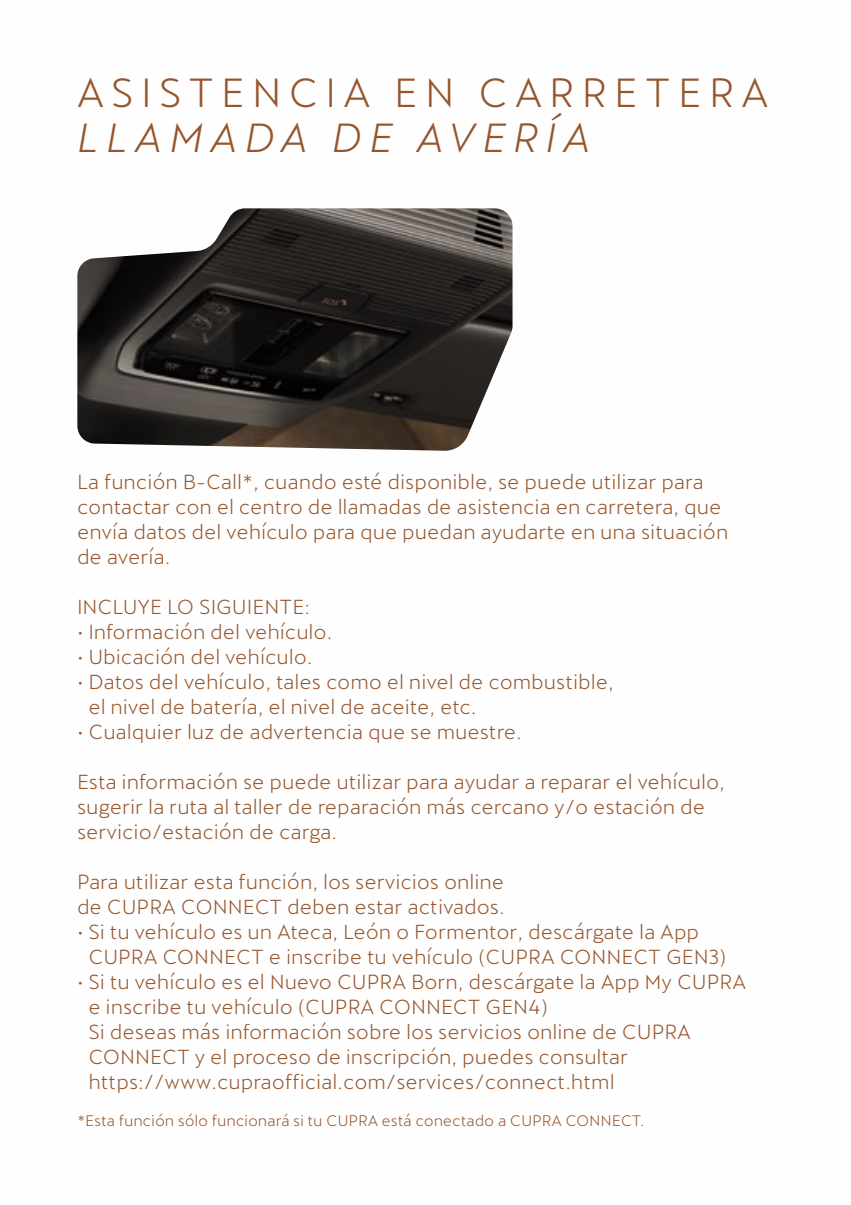
<style>
.page{position:relative;width:851px;height:1205px;background:#fff}
.page>*{position:absolute;margin:0;border:0;box-sizing:border-box;transform-origin:0 0}
.t1{font:40px "Cupra";letter-spacing:.2em;color:#95562d}
.t2{font:italic 40px "Cupra";letter-spacing:.2em;color:#95562d}
.t3{font:20px/25px "Cupra";letter-spacing:.03em;color:#95562d}
.t4{font:15px "Cupra";letter-spacing:.03em;color:#95562d}
</style>
<div class="page">
<img style="left:77px;top:208px;width:435px;height:243px">
<h1 class="t1" style="left:77px;top:56px;width:692px">ASISTENCIA EN CARRETERA</h1>
<h1 class="t2" style="left:77px;top:103px;width:514px">LLAMADA DE AVERÍA</h1>
<p class="t3" style="left:77px;top:466px;width:652px">La función B-Call*, cuando esté disponible, se puede utilizar para contactar con el centro de llamadas de asistencia en carretera, que envía datos del vehículo para que puedan ayudarte en una situación de avería.</p>
<p class="t3" style="left:77px;top:591px;width:234px">INCLUYE LO SIGUIENTE:</p>
<p class="t3" style="left:77px;top:616px;width:256px">• Información del vehículo.</p>
<p class="t3" style="left:77px;top:641px;width:236px">• Ubicación del vehículo.</p>
<p class="t3" style="left:89px;top:666px;width:526px;text-indent:-11px">• Datos del vehículo, tales como el nivel de combustible, el nivel de batería, el nivel de aceite, etc.</p>
<p class="t3" style="left:77px;top:716px;width:445px">• Cualquier luz de advertencia que se muestre.</p>
<p class="t3" style="left:77px;top:766px;width:648px">Esta información se puede utilizar para ayudar a reparar el vehículo, sugerir la ruta al taller de reparación más cercano y/o estación de servicio/estación de carga.</p>
<p class="t3" style="left:77px;top:866px;width:428px">Para utilizar esta función, los servicios online de CUPRA CONNECT deben estar activados.</p>
<p class="t3" style="left:89px;top:916px;width:639px;text-indent:-11px">• Si tu vehículo es un Ateca, León o Formentor, descárgate la App<br>CUPRA CONNECT e inscribe tu vehículo (CUPRA CONNECT GEN3)</p>
<p class="t3" style="left:89px;top:966px;width:658px;text-indent:-11px">• Si tu vehículo es el Nuevo CUPRA Born, descárgate la App My CUPRA e inscribe tu vehículo (CUPRA CONNECT GEN4)<br>Si deseas más información sobre los servicios online de CUPRA CONNECT y el proceso de inscripción, puedes consultar https://www.cupraofficial.com/services/connect.html</p>
<p class="t4" style="left:77px;top:1107px;width:568px">*Esta función sólo funcionará si tu CUPRA está conectado a CUPRA CONNECT.</p>
</div>
